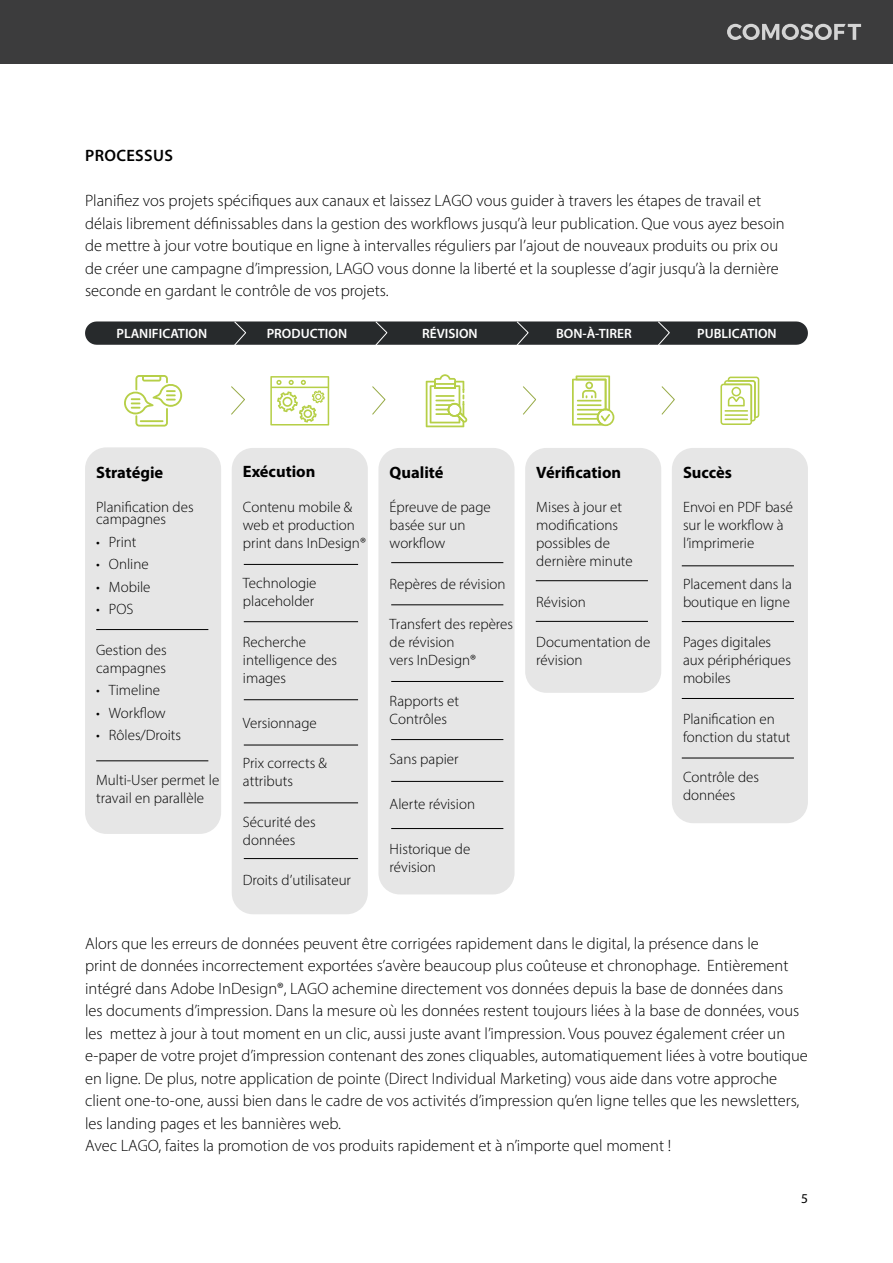
<style>
.page{position:relative;width:893px;height:1263px;background:#fff}
.page>*{position:absolute;margin:0;border:0;box-sizing:border-box;transform-origin:0 0}
.t1{font:300 16.5px/22.5px "Myriad Pro";color:#000}
.t2{font:700 16.5px "Myriad Pro";color:#000}
.t3{font:600 16.5px "Myriad Pro";letter-spacing:.02em;color:#000}
.t4{font:300 15px/18px "Myriad Pro";color:#000}
.t5{font:600 13.5px "Myriad Pro";color:#fff}
.t6{font:13.5px "Myriad Pro";color:#000}
</style>
<div class="page">
<div style="left:0;top:0;width:893px;height:64px;background:#3c3c3d"></div>
<svg style="left:727px;top:24px;width:134px;height:16px"></svg>
<div style="left:85px;top:447px;width:136px;height:387px;background:#e6e6e6;border-radius:21px"></div>
<div style="left:232px;top:448px;width:136px;height:466px;background:#e6e6e6;border-radius:21px"></div>
<div style="left:378px;top:448px;width:136px;height:446px;background:#e6e6e6;border-radius:21px"></div>
<div style="left:525px;top:448px;width:136px;height:245px;background:#e6e6e6;border-radius:21px"></div>
<div style="left:672px;top:448px;width:136px;height:375px;background:#e6e6e6;border-radius:21px"></div>
<svg style="left:85px;top:321px;width:723px;height:24px;background:#303335"></svg>
<hr style="left:96px;top:760px;width:112px;height:1px;background:#000">
<hr style="left:391px;top:562px;width:112px;height:1px;background:#000">
<hr style="left:536px;top:580px;width:112px;height:1px;background:#000">
<hr style="left:682px;top:566px;width:112px;height:1px;background:#000">
<hr style="left:682px;top:621px;width:112px;height:1px;background:#000">
<hr style="left:682px;top:698px;width:112px;height:1px;background:#000">
<hr style="left:682px;top:758px;width:112px;height:1px;background:#000">
<hr style="left:244px;top:564px;width:114px;height:1px;background:#000">
<hr style="left:244px;top:621px;width:114px;height:1px;background:#000">
<hr style="left:244px;top:699px;width:114px;height:1px;background:#000">
<hr style="left:244px;top:745px;width:114px;height:1px;background:#000">
<hr style="left:244px;top:803px;width:114px;height:1px;background:#000">
<hr style="left:244px;top:858px;width:114px;height:1px;background:#000">
<hr style="left:96px;top:629px;width:112px;height:1px;background:#000">
<hr style="left:391px;top:604px;width:112px;height:1px;background:#000">
<hr style="left:391px;top:681px;width:112px;height:1px;background:#000">
<hr style="left:391px;top:739px;width:112px;height:1px;background:#000">
<hr style="left:391px;top:781px;width:112px;height:1px;background:#000">
<hr style="left:391px;top:828px;width:112px;height:1px;background:#000">
<hr style="left:536px;top:621px;width:112px;height:1px;background:#000">
<svg style="left:124px;top:375px;width:58px;height:52px"></svg>
<svg style="left:720px;top:377px;width:39px;height:48px"></svg>
<svg style="left:231px;top:374px;width:444px;height:53px"></svg>
<p class="t3" style="left:85px;top:145px;width:89px">PROCESSUS</p>
<p class="t1" style="left:85px;top:189px;width:701px">Planifiez vos projets spécifiques aux canaux et laissez LAGO vous guider à travers les étapes de travail et délais librement définissables dans la gestion des workflows jusqu’à leur publication. Que vous ayez besoin de mettre à jour votre boutique en ligne à intervalles réguliers par l’ajout de nouveaux produits ou prix ou de créer une campagne d’impression, LAGO vous donne la liberté et la souplesse d’agir jusqu’à la dernière seconde en gardant le contrôle de vos projets.</p>
<p class="t5" style="left:116px;top:325px;width:92px">PLANIFICATION</p>
<p class="t5" style="left:267px;top:325px;width:82px">PRODUCTION</p>
<p class="t5" style="left:422px;top:325px;width:57px">RÉVISION</p>
<p class="t5" style="left:556px;top:325px;width:77px">BON-À-TIRER</p>
<p class="t5" style="left:697px;top:325px;width:81px">PUBLICATION</p>
<p class="t2" style="left:96px;top:461px;width:69px">Stratégie</p>
<p class="t4" style="left:96px;top:501px;width:99px;line-height:12px">Planification des campagnes</p>
<p class="t4" style="left:96px;top:533px;width:42px">• Print</p>
<p class="t4" style="left:96px;top:555px;width:54px">• Online</p>
<p class="t4" style="left:96px;top:578px;width:56px">• Mobile</p>
<p class="t4" style="left:96px;top:600px;width:39px">• POS</p>
<p class="t4" style="left:96px;top:641px;width:72px">Gestion des campagnes</p>
<p class="t4" style="left:96px;top:681px;width:65px">• Timeline</p>
<p class="t4" style="left:96px;top:704px;width:71px">• Workflow</p>
<p class="t4" style="left:96px;top:726px;width:87px">• Rôles/Droits</p>
<p class="t4" style="left:96px;top:771px;width:125px">Multi-User permet le travail en parallèle</p>
<p class="t2" style="left:243px;top:461px;width:74px">Exécution</p>
<p class="t4" style="left:243px;top:498px;width:125px">Contenu mobile &amp; web et production print dans InDesign®</p>
<p class="t4" style="left:243px;top:574px;width:75px">Technologie placeholder</p>
<p class="t4" style="left:243px;top:633px;width:96px">Recherche intelligence des images</p>
<p class="t4" style="left:243px;top:714px;width:75px">Versionnage</p>
<p class="t4" style="left:243px;top:754px;width:86px">Prix corrects &amp; attributs</p>
<p class="t4" style="left:243px;top:813px;width:74px">Sécurité des données</p>
<p class="t4" style="left:243px;top:871px;width:110px">Droits d’utilisateur</p>
<p class="t2" style="left:390px;top:461px;width:55px">Qualité</p>
<p class="t4" style="left:390px;top:498px;width:103px">Épreuve de page basée sur un workflow</p>
<p class="t4" style="left:390px;top:575px;width:117px">Repères de révision</p>
<p class="t4" style="left:390px;top:615px;width:125px">Transfert des repères de révision<br>vers InDesign®</p>
<p class="t4" style="left:390px;top:692px;width:71px">Rapports et<br>Contrôles</p>
<p class="t4" style="left:390px;top:750px;width:70px">Sans papier</p>
<p class="t4" style="left:390px;top:795px;width:87px">Alerte révision</p>
<p class="t4" style="left:390px;top:840px;width:82px">Historique de révision</p>
<p class="t2" style="left:536px;top:461px;width:86px">Vérification</p>
<p class="t4" style="left:536px;top:498px;width:98px">Mises à jour et modifications possibles de dernière minute</p>
<p class="t4" style="left:536px;top:593px;width:51px">Révision</p>
<p class="t4" style="left:536px;top:633px;width:115px">Documentation de révision</p>
<p class="t2" style="left:683px;top:462px;width:50px">Succès</p>
<p class="t4" style="left:683px;top:498px;width:111px">Envoi en PDF basé sur le workflow à l’imprimerie</p>
<p class="t4" style="left:683px;top:575px;width:110px">Placement dans la boutique en ligne</p>
<p class="t4" style="left:683px;top:633px;width:109px">Pages digitales aux périphériques mobiles</p>
<p class="t4" style="left:683px;top:710px;width:109px">Planification en fonction du statut</p>
<p class="t4" style="left:683px;top:768px;width:78px">Contrôle des données</p>
<p class="t1" style="left:85px;top:932px;width:724px">Alors que les erreurs de données peuvent être corrigées rapidement dans le digital, la présence dans le<br>print de données incorrectement exportées s’avère beaucoup plus coûteuse et chronophage. Entièrement intégré dans Adobe InDesign®, LAGO achemine directement vos données depuis la base de données dans<br>les documents d’impression. Dans la mesure où les données restent toujours liées à la base de données, vous les mettez à jour à tout moment en un clic, aussi juste avant l’impression. Vous pouvez également créer un e-paper de votre projet d’impression contenant des zones cliquables, automatiquement liées à votre boutique en ligne. De plus, notre application de pointe (Direct Individual Marketing) vous aide dans votre approche client one-to-one, aussi bien dans le cadre de vos activités d’impression qu’en ligne telles que les newsletters, les landing pages et les bannières web.<br>Avec LAGO, faites la promotion de vos produits rapidement et à n’importe quel moment !</p>
<p class="t6" style="left:801px;top:1190px;width:8px">5</p>
</div>
